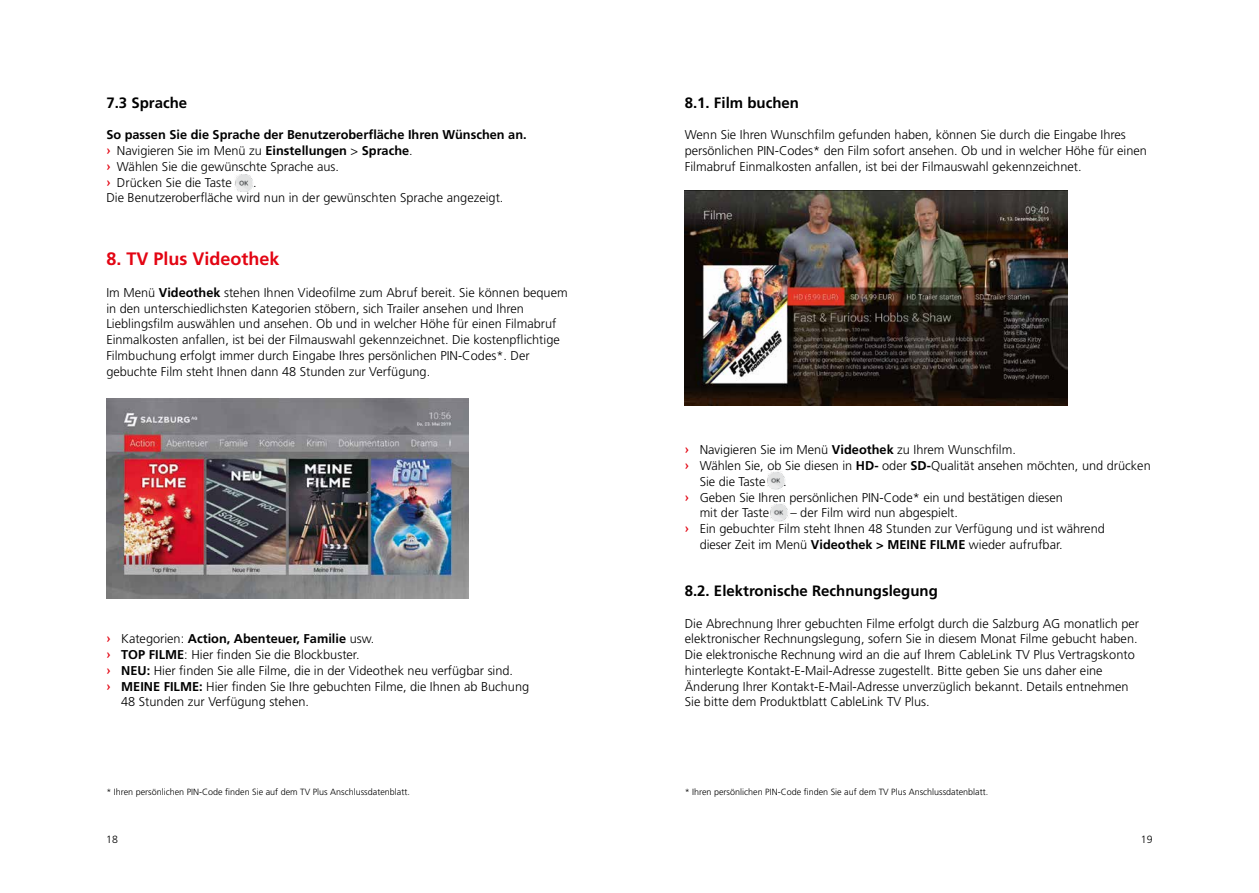
<style>
.page{position:relative;width:1259px;height:893px;background:#fff}
.page>*{position:absolute;margin:0;border:0;box-sizing:border-box;transform-origin:0 0}
.t1{font:700 18px "Frutiger LT Std";color:#e30513}
.t2{font:700 15px "Frutiger LT Std";color:#000}
.t3{font:300 12.75px/15.8px "Frutiger LT Std";color:#000}
.t4{font:700 12.75px/15.8px "Frutiger LT Std";color:#000}
.t5{font:300 10.5px "Frutiger LT Std";color:#000}
.t6{font:300 9px "Frutiger LT Std";color:#000}
.s1{font-family:"Pluto";font-weight:500;color:#e30513}
.s2{font-weight:300}
.s3{font-weight:700}
</style>
<div class="page">
<img style="left:106px;top:398px;width:363px;height:201px">
<img style="left:235px;top:174px;width:18px;height:18px">
<img style="left:685px;top:191px;width:382px;height:215px">
<img style="left:770px;top:504px;width:19px;height:17px">
<img style="left:767px;top:472px;width:18px;height:17px">
<p class="t2" style="left:106px;top:94px;width:82px">7.3 Sprache</p>
<p class="t4" style="left:106px;top:127px;width:422px">So passen Sie die Sprache der Benutzeroberfläche Ihren Wünschen an. <span class="s1">›</span> <span class="s2">Navigieren Sie im Menü zu</span> Einstellungen <span class="s2">&gt;</span> Sprache<span class="s2">.<br></span><span class="s1">›</span> <span class="s2">Wählen Sie die gewünschte Sprache aus.<br></span><span class="s1">›</span> <span class="s2">Drücken Sie die Taste</span></p>
<p class="t3" style="left:106px;top:174px;width:399px;text-indent:147px">.<br>Die Benutzeroberfläche wird nun in der gewünschten Sprache angezeigt.</p>
<h1 class="t1" style="left:106px;top:248px;width:175px">8. TV Plus Videothek</h1>
<p class="t3" style="left:106px;top:285px;width:463px">Im Menü <span class="s3">Videothek</span> stehen Ihnen Videofilme zum Abruf bereit. Sie können bequem in den unterschiedlichsten Kategorien stöbern, sich Trailer ansehen und Ihren Lieblingsfilm auswählen und ansehen. Ob und in welcher Höhe für einen Filmabruf Einmalkosten anfallen, ist bei der Filmauswahl gekennzeichnet. Die kostenpflichtige Filmbuchung erfolgt immer durch Eingabe Ihres persönlichen PIN-Codes*. Der gebuchte Film steht Ihnen dann 48 Stunden zur Verfügung.</p>
<p class="t4" style="left:106px;top:631px;width:270px"><span class="s1">›</span> <span class="s2">Kategorien:</span> Action, Abenteuer, Familie <span class="s2">usw.</span></p>
<p class="t3" style="left:106px;top:647px;width:255px"><span class="s1">›</span> <span class="s3">TOP FILME</span>: Hier finden Sie die Blockbuster.</p>
<p class="t3" style="left:106px;top:663px;width:408px"><span class="s1">›</span> <span class="s3">NEU:</span> Hier finden Sie alle Filme, die in der Videothek neu verfügbar sind.</p>
<p class="t3" style="left:106px;top:678px;width:424px"><span class="s1">›</span> <span class="s3">MEINE FILME:</span> Hier finden Sie Ihre gebuchten Filme, die Ihnen ab Buchung</p>
<p class="t3" style="left:121px;top:694px;width:189px">48 Stunden zur Verfügung stehen.</p>
<p class="t6" style="left:106px;top:787px;width:305px">* Ihren persönlichen PIN-Code finden Sie auf dem TV Plus Anschlussdatenblatt.</p>
<p class="t2" style="left:685px;top:94px;width:116px">8.1. Film buchen</p>
<p class="t3" style="left:685px;top:127px;width:463px">Wenn Sie Ihren Wunschfilm gefunden haben, können Sie durch die Eingabe Ihres persönlichen PIN-Codes* den Film sofort ansehen. Ob und in welcher Höhe für einen<br>Filmabruf Einmalkosten anfallen, ist bei der Filmauswahl gekennzeichnet.</p>
<p class="t3" style="left:685px;top:442px;width:332px"><span class="s1">›</span> Navigieren Sie im Menü <span class="s3">Videothek</span> zu Ihrem Wunschfilm.</p>
<p class="t3" style="left:685px;top:458px;width:467px"><span class="s1">›</span> Wählen Sie, ob Sie diesen in <span class="s3">HD-</span> oder <span class="s3">SD-</span>Qualität ansehen möchten, und drücken</p>
<p class="t3" style="left:699px;top:474px;width:67px">Sie die Taste</p>
<p class="t3" style="left:783px;top:474px;width:5px">.</p>
<p class="t3" style="left:685px;top:489px;width:380px"><span class="s1">›</span> Geben Sie Ihren persönlichen PIN-Code* ein und bestätigen diesen</p>
<p class="t3" style="left:699px;top:505px;width:71px">mit der Taste</p>
<p class="t3" style="left:790px;top:505px;width:169px">– der Film wird nun abgespielt.</p>
<p class="t3" style="left:685px;top:521px;width:421px"><span class="s1">›</span> Ein gebuchter Film steht Ihnen 48 Stunden zur Verfügung und ist während</p>
<p class="t3" style="left:699px;top:537px;width:364px">dieser Zeit im Menü <span class="s3">Videothek &gt; MEINE FILME</span> wieder aufrufbar.</p>
<p class="t2" style="left:685px;top:582px;width:255px">8.2. Elektronische Rechnungslegung</p>
<p class="t3" style="left:685px;top:615px;width:456px">Die Abrechnung Ihrer gebuchten Filme erfolgt durch die Salzburg AG monatlich per elektronischer Rechnungslegung, sofern Sie in diesem Monat Filme gebucht haben.<br>Die elektronische Rechnung wird an die auf Ihrem CableLink TV Plus Vertragskonto hinterlegte Kontakt-E-Mail-Adresse zugestellt. Bitte geben Sie uns daher eine Änderung Ihrer Kontakt-E-Mail-Adresse unverzüglich bekannt. Details entnehmen Sie bitte dem Produktblatt CableLink TV Plus.</p>
<p class="t6" style="left:685px;top:787px;width:305px">* Ihren persönlichen PIN-Code finden Sie auf dem TV Plus Anschlussdatenblatt.</p>
<p class="t5" style="left:106px;top:833px;width:13px">18</p>
<p class="t5" style="left:1141px;top:833px;width:13px">19</p>
</div>
